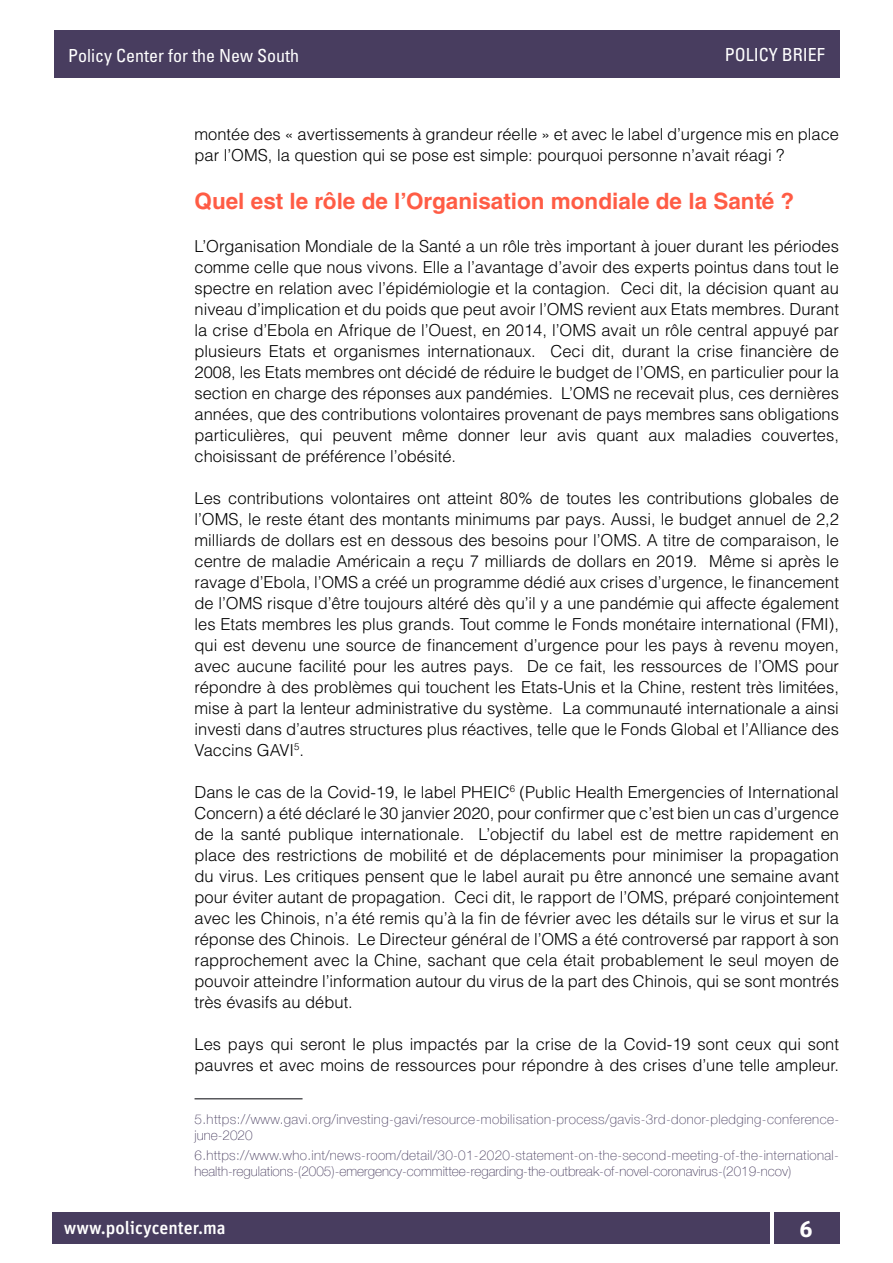
<style>
.page{position:relative;width:893px;height:1263px;background:#fff}
.page>*{position:absolute;margin:0;border:0;box-sizing:border-box;transform-origin:0 0}
.t1{font:700 22.5px "Helvetica LT Std";color:#ff5c45}
.t2{font:700 22.5px "Unit Pro";color:#fff}
.t3{font:condensed 18px "Univers LT Std";color:#fff}
.t4{font:500 18px "Unit Pro";color:#fff}
.t5{font:300 16.5px/21px "Helvetica LT Std";color:#000;text-align:justify}
.t6{font:100 13.5px/16.2px "Helvetica Neue LT Com";color:#483d5f}
.t7{font:100 13.5px/16.2px "Helvetica Neue LT Com";letter-spacing:.025em;color:#483d5f}
</style>
<div class="page">
<div style="left:52px;top:1212px;width:718px;height:31px;background:#483d5f"></div>
<div style="left:774px;top:1212px;width:65px;height:31px;background:#483d5f"></div>
<div style="left:54px;top:30px;width:785px;height:48px;background:#483d5f"></div>
<hr style="left:195px;top:1098px;width:108px;height:1px;background:#58585c">
<p class="t3" style="left:68px;top:44px;width:232px">Policy Center for the New South</p>
<p class="t3" style="left:725px;top:43px;width:102px">POLICY BRIEF</p>
<p class="t5" style="left:195px;top:124px;width:646px">montée des « avertissements à grandeur réelle » et avec le label d’urgence mis en place par l’OMS, la question qui se pose est simple: pourquoi personne n’avait réagi ?</p>
<h1 class="t1" style="left:195px;top:188px;width:601px">Quel est le rôle de l’Organisation mondiale de la Santé ?</h1>
<p class="t5" style="left:195px;top:235px;width:646px">L’Organisation Mondiale de la Santé a un rôle très important à jouer durant les périodes comme celle que nous vivons. Elle a l’avantage d’avoir des experts pointus dans tout le spectre en relation avec l’épidémiologie et la contagion. Ceci dit, la décision quant au niveau d’implication et du poids que peut avoir l’OMS revient aux Etats membres. Durant la crise d’Ebola en Afrique de l’Ouest, en 2014, l’OMS avait un rôle central appuyé par plusieurs Etats et organismes internationaux. Ceci dit, durant la crise financière de 2008, les Etats membres ont décidé de réduire le budget de l’OMS, en particulier pour la section en charge des réponses aux pandémies. L’OMS ne recevait plus, ces dernières années, que des contributions volontaires provenant de pays membres sans obligations particulières, qui peuvent même donner leur avis quant aux maladies couvertes, choisissant de préférence l’obésité.</p>
<p class="t5" style="left:195px;top:487px;width:646px">Les contributions volontaires ont atteint 80% de toutes les contributions globales de l’OMS, le reste étant des montants minimums par pays. Aussi, le budget annuel de 2,2 milliards de dollars est en dessous des besoins pour l’OMS. A titre de comparaison, le centre de maladie Américain a reçu 7 milliards de dollars en 2019. Même si après le ravage d’Ebola, l’OMS a créé un programme dédié aux crises d’urgence, le financement de l’OMS risque d’être toujours altéré dès qu’il y a une pandémie qui affecte également les Etats membres les plus grands. Tout comme le Fonds monétaire international (FMI), qui est devenu une source de financement d’urgence pour les pays à revenu moyen, avec aucune facilité pour les autres pays. De ce fait, les ressources de l’OMS pour répondre à des problèmes qui touchent les Etats-Unis et la Chine, restent très limitées, mise à part la lenteur administrative du système. La communauté internationale a ainsi investi dans d’autres structures plus réactives, telle que le Fonds Global et l’Alliance des Vaccins GAVI<sup>5</sup>.</p>
<p class="t5" style="left:195px;top:781px;width:646px">Dans le cas de la Covid-19, le label PHEIC<sup>6</sup> (Public Health Emergencies of International Concern) a été déclaré le 30 janvier 2020, pour confirmer que c’est bien un cas d’urgence de la santé publique internationale. L’objectif du label est de mettre rapidement en place des restrictions de mobilité et de déplacements pour minimiser la propagation du virus. Les critiques pensent que le label aurait pu être annoncé une semaine avant pour éviter autant de propagation. Ceci dit, le rapport de l’OMS, préparé conjointement avec les Chinois, n’a été remis qu’à la fin de février avec les détails sur le virus et sur la réponse des Chinois. Le Directeur général de l’OMS a été controversé par rapport à son rapprochement avec la Chine, sachant que cela était probablement le seul moyen de pouvoir atteindre l’information autour du virus de la part des Chinois, qui se sont montrés très évasifs au début.</p>
<p class="t5" style="left:195px;top:1033px;width:646px">Les pays qui seront le plus impactés par la crise de la Covid-19 sont ceux qui sont pauvres et avec moins de ressources pour répondre à des crises d’une telle ampleur.</p>
<p class="t7" style="left:195px;top:1111px;width:646px">5.https://www.gavi.org/investing-gavi/resource-mobilisation-process/gavis-3rd-donor-pledging-conference&shy;june-2020</p>
<p class="t6" style="left:195px;top:1146px;width:646px">6.https://www.who.int/news-room/detail/30-01-2020-statement-on-the-second-meeting-of-the-international&shy;health-regulations-(2005)-emergency-committee-regarding-the-outbreak-of-novel-coronavirus-(2019-ncov)</p>
<p class="t4" style="left:64px;top:1216px;width:164px">www.policycenter.ma</p>
<h1 class="t2" style="left:799px;top:1214px;width:15px">6</h1>
</div>
